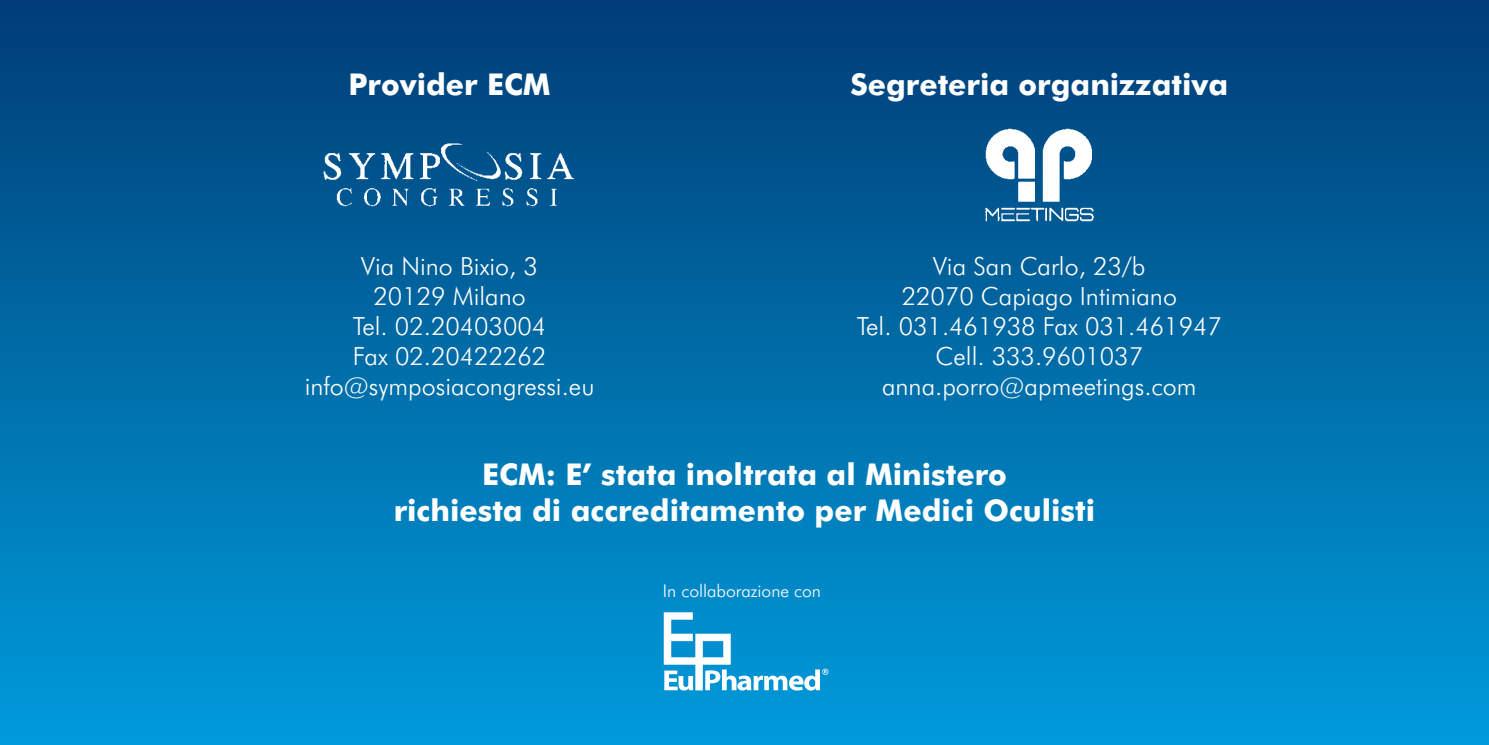
<style>
.page{position:relative;width:1489px;height:745px;background:#fff}
.page>*{position:absolute;margin:0;border:0;box-sizing:border-box;transform-origin:0 0}
.t1{font:700 30px/36px "Futura BT";color:#fff;text-align:center}
.t2{font:300 25px/30px "Futura BT";color:#fff;text-align:center}
.t3{font:300 17.5px "Futura BT";color:#fff}
</style>
<div class="page">
<div style="left:0;top:0;width:1488px;height:744px;background:linear-gradient(to bottom,#003d76,#009cdb)"></div>
<svg style="left:663px;top:612px;width:165px;height:78px"></svg>
<img style="left:974px;top:116px;width:129px;height:117px">
<img style="left:315px;top:132px;width:269px;height:83px">
<p class="t1" style="left:348px;top:66px;width:203px">Provider ECM</p>
<p class="t2" style="left:305px;top:250px;width:291px">Via Nino Bixio, 3<br>20129 Milano<br>Tel. 02.20403004<br>Fax 02.20422262 info@symposiacongressi.eu</p>
<p class="t1" style="left:850px;top:66px;width:379px">Segreteria organizzativa</p>
<p class="t2" style="left:856px;top:250px;width:366px">Via San Carlo, 23/b<br>22070 Capiago Intimiano<br>Tel. 031.461938 Fax 031.461947<br>Cell. 333.9601037 anna.porro@apmeetings.com</p>
<p class="t1" style="left:394px;top:456px;width:702px">ECM: E’ stata inoltrata al Ministero<br>richiesta di accreditamento per Medici Oculisti</p>
<p class="t3" style="left:663px;top:579px;width:160px">In collaborazione con</p>
</div>
